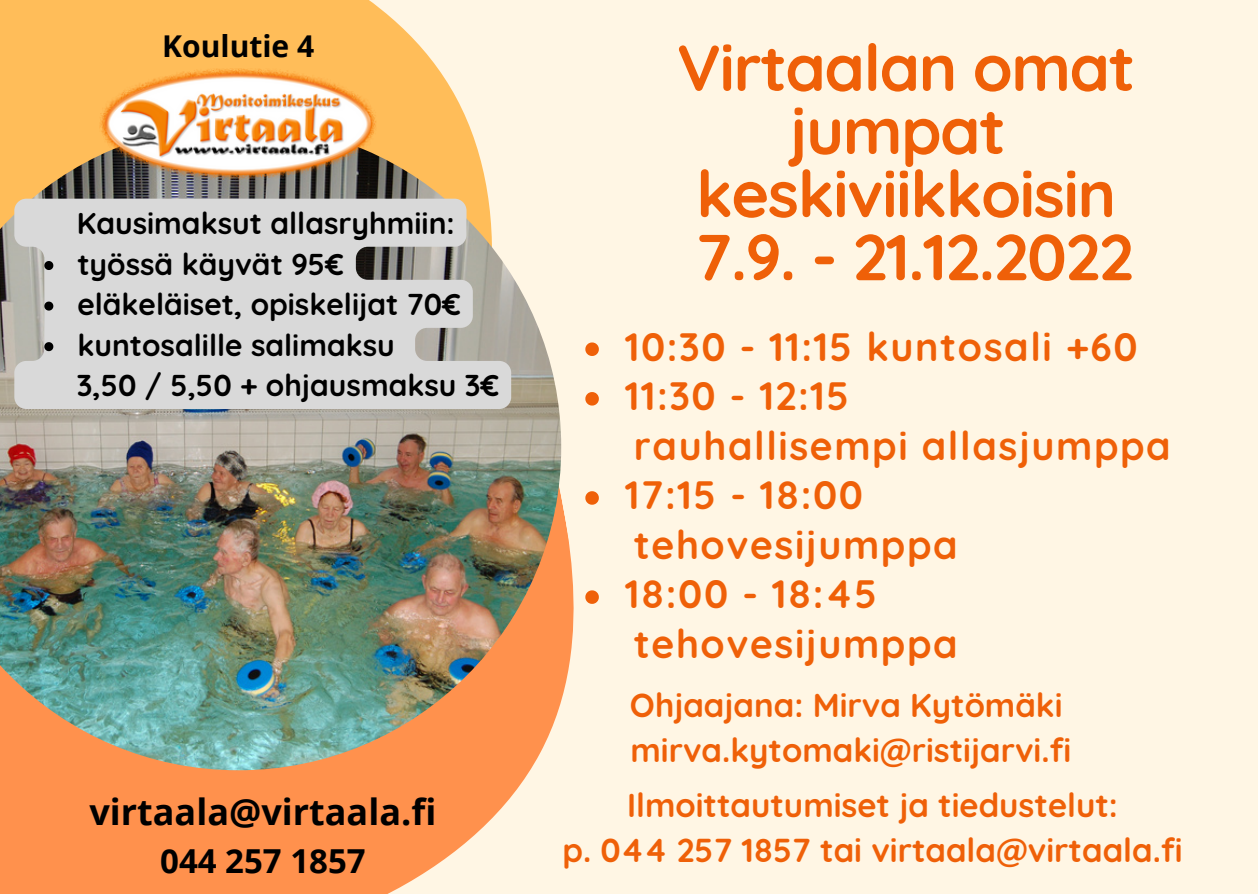
<style>
.page{position:relative;width:1258px;height:894px;background:#fff}
.page>*{position:absolute;margin:0;border:0;box-sizing:border-box;transform-origin:0 0}
.t1{font:700 64.8px/63px "Quicksand";letter-spacing:-.02em;color:#ef6008;text-align:center}
.t2{font:700 39.3px/49.5px "Quicksand";letter-spacing:.04em;color:#ef6008}
.t3{font:700 36px "Open Sans";color:#000}
.t4{font:700 33px/45px "Quicksand";color:#ef6008;text-align:center}
.t5{font:700 33px "Open Sans";color:#000}
.t6{font:700 30px/40.5px "Quicksand";color:#000}
.t7{font:700 30px "Open Sans";color:#000}
</style>
<div class="page">
<div style="left:0;top:0;width:1258px;height:893px;background:#fff6e4"></div>
<svg style="left:0;top:0;width:469px;height:124px;background:#fec369"></svg>
<svg style="left:0;top:405px;width:596px;height:488px;fill:#ff914d"></svg>
<img style="left:0;top:124px;width:561px;height:646px">
<img style="left:100px;top:69px;width:277px;height:110px">
<svg style="left:585px;top:342px;width:14px;height:14px"></svg>
<svg style="left:585px;top:392px;width:14px;height:13px"></svg>
<svg style="left:585px;top:491px;width:14px;height:13px"></svg>
<svg style="left:585px;top:590px;width:14px;height:13px"></svg>
<svg style="left:14px;top:199px;width:497px;height:210px;background:#d2d1cf"></svg>
<svg style="left:44px;top:261px;width:9px;height:9px"></svg>
<svg style="left:44px;top:301px;width:9px;height:9px"></svg>
<svg style="left:44px;top:342px;width:9px;height:9px"></svg>
<p class="t7" style="left:162px;top:25px;width:153px">Koulutie 4</p>
<p class="t6" style="left:77px;top:202px;width:379px">Kausimaksut allasryhmiin:</p>
<p class="t6" style="left:77px;top:243px;width:385px">työssä käyvät 95€ eläkeläiset, opiskelijat 70€ kuntosalille salimaksu</p>
<p class="t6" style="left:77px;top:364px;width:424px">3,50 / 5,50 + ohjausmaksu 3€</p>
<p class="t3" style="left:89px;top:786px;width:348px">virtaala@virtaala.fi</p>
<p class="t5" style="left:160px;top:837px;width:207px">044 257 1857</p>
<h1 class="t1" style="left:677px;top:35px;width:460px">Virtaalan omat jumpat keskiviikkoisin<br>7.9. - 21.12.2022</h1>
<p class="t2" style="left:625px;top:321px;width:514px">10:30 - 11:15 kuntosali +60<br>11:30 - 12:15</p>
<p class="t2" style="left:634px;top:420px;width:538px">rauhallisempi allasjumppa</p>
<p class="t2" style="left:625px;top:469px;width:239px">17:15 - 18:00</p>
<p class="t2" style="left:634px;top:519px;width:325px">tehovesijumppa</p>
<p class="t2" style="left:625px;top:568px;width:254px">18:00 - 18:45</p>
<p class="t2" style="left:634px;top:618px;width:325px">tehovesijumppa</p>
<p class="t4" style="left:630px;top:682px;width:443px;text-align:left">Ohjaajana: Mirva Kytömäki mirva.kytomaki@ristijarvi.fi</p>
<p class="t4" style="left:562px;top:781px;width:621px">Ilmoittautumiset ja tiedustelut:<br>p. 044 257 1857 tai virtaala@virtaala.fi</p>
</div>
